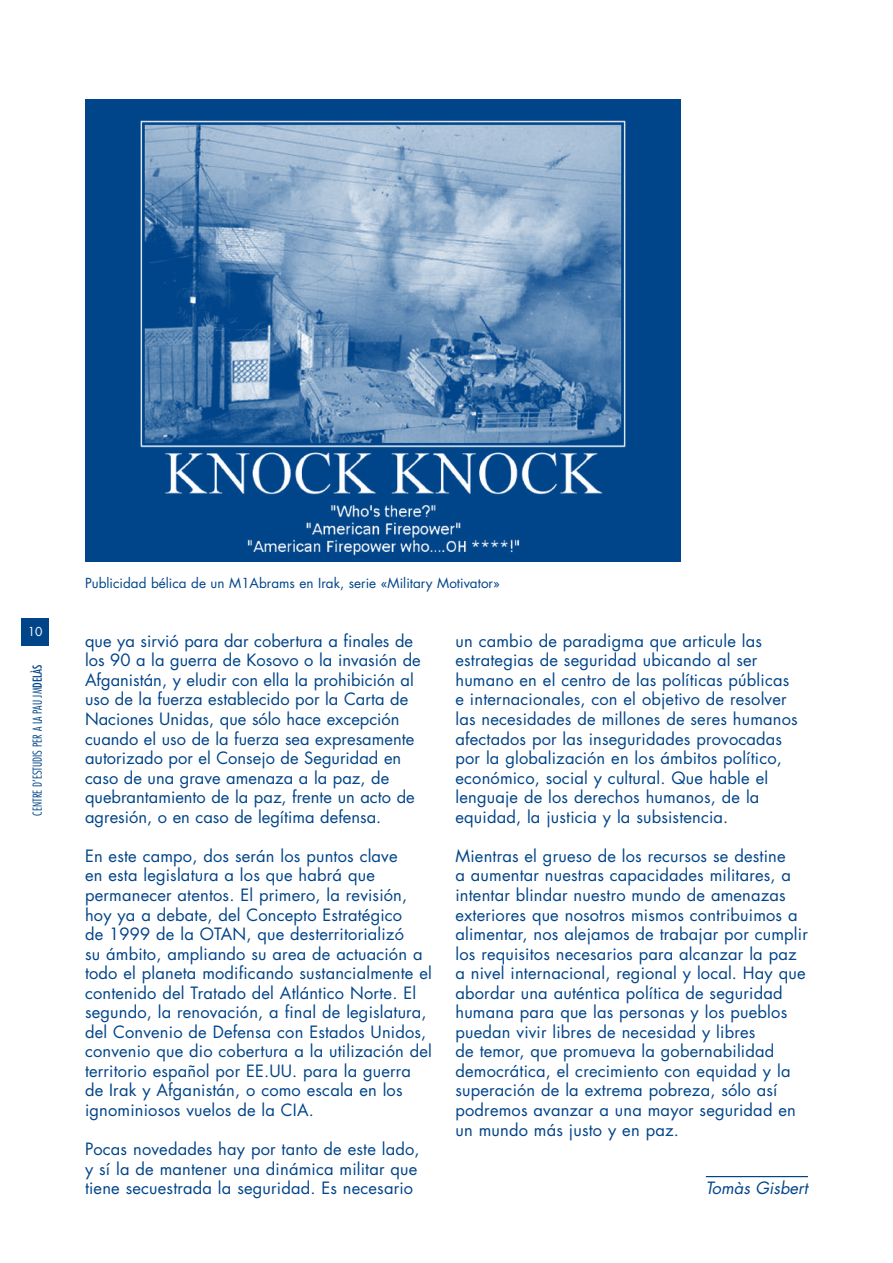
<style>
.page{position:relative;width:893px;height:1263px;background:#fff}
.page>*{position:absolute;margin:0;border:0;box-sizing:border-box;transform-origin:0 0}
.t1{font:16.5px/19.5px "Futura";letter-spacing:.01em;color:#004489}
.t2{font:italic 16.5px "Futura";color:#004489}
.t3{font:13.5px "Futura";color:#004489}
.t4{font:300 condensed 12px "Futura";color:#004489}
.t5{font:12px "Futura";color:#fff}
.s1{font-weight:400}
</style>
<div class="page">
<div style="left:21px;top:618px;width:28px;height:28px;background:#004489"></div>
<hr style="left:706px;top:1176px;width:102px;height:1px;background:#004489">
<img style="left:85px;top:100px;width:595px;height:461px">
<p class="t5" style="left:28px;top:624px;width:16px">10</p>
<p class="t4" style="left:30px;top:816px;width:153px;rotate:-90deg">CENTRE D’ESTUDIS PER A LA PAU JM<span class="s1">DELÀS</span></p>
<p class="t3" style="left:85px;top:575px;width:416px">Publicidad bélica de un M1Abrams en Irak, serie «Military Motivator»</p>
<p class="t1" style="left:85px;top:631px;width:337px">que ya sirvió para dar cobertura a finales de los 90 a la guerra de Kosovo o la invasión de Afganistán, y eludir con ella la prohibición al uso de la fuerza establecido por la Carta de Naciones Unidas, que sólo hace excepción cuando el uso de la fuerza sea expresamente autorizado por el Consejo de Seguridad en caso de una grave amenaza a la paz, de quebrantamiento de la paz, frente un acto de agresión, o en caso de legítima defensa.</p>
<p class="t1" style="left:85px;top:846px;width:348px">En este campo, dos serán los puntos clave<br>en esta legislatura a los que habrá que permanecer atentos. El primero, la revisión, hoy ya a debate, del Concepto Estratégico<br>de 1999 de la OTAN, que desterritorializó<br>su ámbito, ampliando su area de actuación a todo el planeta modificando sustancialmente el contenido del Tratado del Atlántico Norte. El segundo, la renovación, a final de legislatura, del Convenio de Defensa con Estados Unidos, convenio que dio cobertura a la utilización del territorio español por EE.UU. para la guerra de Irak y Afganistán, o como escala en los ignominiosos vuelos de la CIA.</p>
<p class="t1" style="left:85px;top:1139px;width:336px">Pocas novedades hay por tanto de este lado, y sí la de mantener una dinámica militar que tiene secuestrada la seguridad. Es necesario</p>
<p class="t1" style="left:455px;top:631px;width:344px">un cambio de paradigma que articule las estrategias de seguridad ubicando al ser humano en el centro de las políticas públicas e internacionales, con el objetivo de resolver las necesidades de millones de seres humanos afectados por las inseguridades provocadas por la globalización en los ámbitos político, económico, social y cultural. Que hable el lenguaje de los derechos humanos, de la equidad, la justicia y la subsistencia.</p>
<p class="t1" style="left:455px;top:846px;width:354px">Mientras el grueso de los recursos se destine<br>a aumentar nuestras capacidades militares, a intentar blindar nuestro mundo de amenazas exteriores que nosotros mismos contribuimos a alimentar, nos alejamos de trabajar por cumplir los requisitos necesarios para alcanzar la paz a nivel internacional, regional y local. Hay que abordar una auténtica política de seguridad humana para que las personas y los pueblos puedan vivir libres de necesidad y libres<br>de temor, que promueva la gobernabilidad democrática, el crecimiento con equidad y la superación de la extrema pobreza, sólo así podremos avanzar a una mayor seguridad en un mundo más justo y en paz.</p>
<p class="t2" style="left:706px;top:1177px;width:104px">Tomàs Gisbert</p>
</div>
